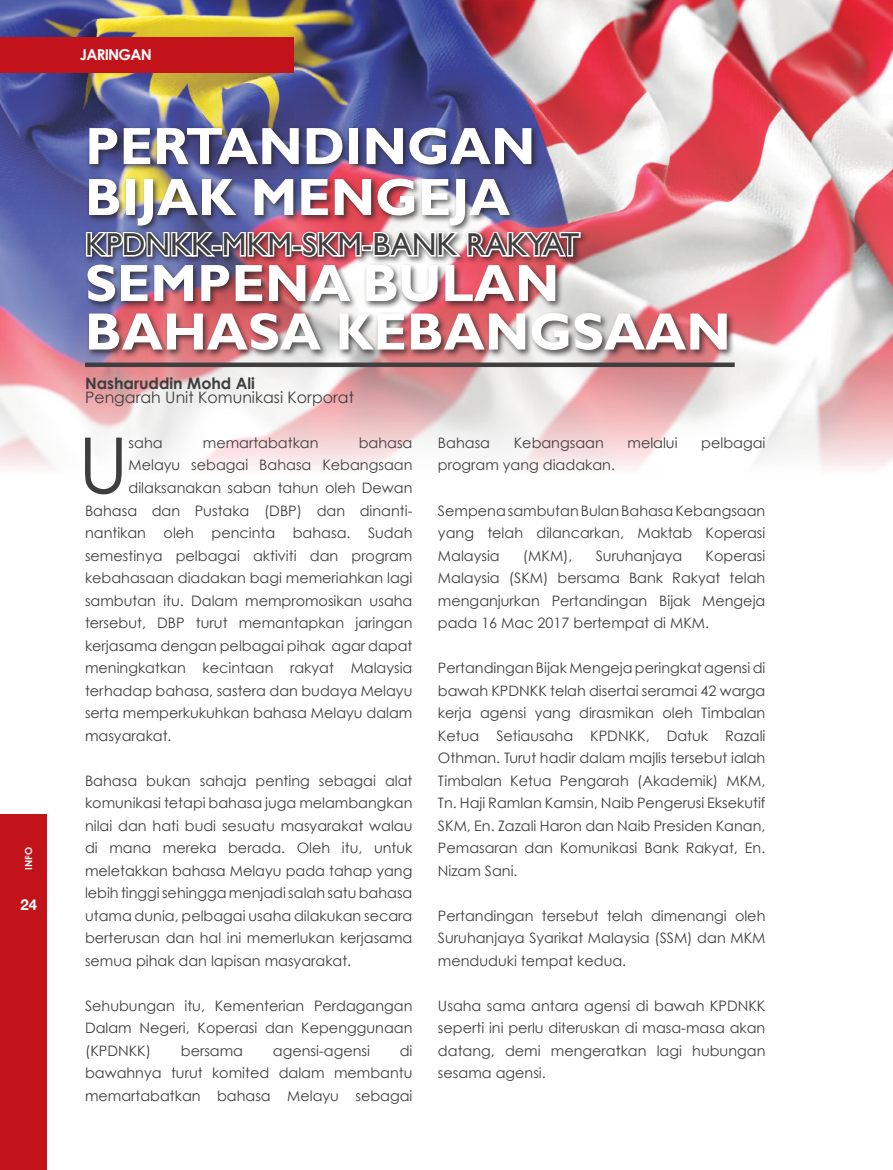
<style>
.page{position:relative;width:893px;height:1170px;background:#fff}
.page>*{position:absolute;margin:0;border:0;box-sizing:border-box;transform-origin:0 0}
.t1{font:77.1px "Century Gothic";color:#3e3e3f}
.t2{font:700 52.65px/51px "Gill Sans";color:#fff}
.t3{font:31.65px "Gill Sans";color:#3e3e3f}
.t4{font:15.75px "Century Gothic";color:#3e3e3f}
.t5{font:700 15.75px "Century Gothic";color:#3e3e3f}
.t6{font:700 15px "Century Gothic";letter-spacing:-.05em;color:#fff}
.t7{font:700 15px "Helvetica Neue";color:#fff}
.t8{font:14.4px/22.5px "Century Gothic";color:#3e3e3f;text-align:justify}
.t9{font:700 9.75px "Century Gothic";color:#fff}
</style>
<div class="page">
<div style="left:0;top:814px;width:47px;height:355px;background:#c2121a"></div>
<img style="left:0;top:0;width:893px;height:470px">
<div style="left:0;top:37px;width:293px;height:35px;background:#c2121a"></div>
<div style="left:85px;top:362px;width:650px;height:5px;background:#3e3e3f"></div>
<div style="left:85px;top:124px;width:650px;height:234px;background:#231f20;opacity:.75"></div>
<div style="left:82px;top:228px;width:506px;height:37px;background:#231f20;opacity:.75"></div>
<svg style="left:84px;top:230px;width:209px;height:28px"></svg>
<div style="left:292px;top:245px;width:10px;height:6px;border:3px solid #fff"></div>
<svg style="left:300px;top:230px;width:63px;height:28px"></svg>
<div style="left:362px;top:245px;width:11px;height:6px;border:3px solid #fff"></div>
<svg style="left:372px;top:230px;width:210px;height:29px"></svg>
<p class="t9" style="left:21px;top:869px;width:25px;rotate:-90deg">INFO</p>
<p class="t7" style="left:20px;top:892px;width:18px">24</p>
<p class="t6" style="left:80px;top:44px;width:73px">JARINGAN</p>
<h2 class="t2" style="left:85px;top:122px;width:452px">PERTANDINGAN<br>BIJAK MENGEJA</h2>
<h2 class="t2" style="left:85px;top:260px;width:647px;line-height:48.4px">SEMPENA BULAN<br>BAHASA KEBANGSAAN</h2>
<h3 class="t3" style="left:85px;top:226px;width:496px">KPDNKK-MKM-SKM-BANK RAKYAT</h3>
<p class="t5" style="left:85px;top:371px;width:172px">Nasharuddin Mohd Ali</p>
<p class="t4" style="left:85px;top:388px;width:270px">Pengarah Unit Komunikasi Korporat</p>
<h1 class="t1" style="left:78px;top:418px;width:52px">U</h1>
<p class="t8" style="left:129px;top:431px;width:36px">saha</p>
<p class="t8" style="left:203px;top:431px;width:117px">memartabatkan</p>
<p class="t8" style="left:359px;top:431px;width:55px">bahasa</p>
<p class="t8" style="left:129px;top:454px;width:285px">Melayu sebagai Bahasa Kebangsaan</p>
<p class="t8" style="left:129px;top:476px;width:285px">dilaksanakan saban tahun oleh Dewan</p>
<p class="t8" style="left:85px;top:499px;width:329px">Bahasa dan Pustaka (DBP) dan dinanti-</p>
<p class="t8" style="left:85px;top:521px;width:329px">nantikan oleh pencinta bahasa. Sudah</p>
<p class="t8" style="left:85px;top:544px;width:329px">semestinya pelbagai aktiviti dan program</p>
<p class="t8" style="left:85px;top:566px;width:329px">kebahasaan diadakan bagi memeriahkan lagi</p>
<p class="t8" style="left:85px;top:589px;width:329px">sambutan itu. Dalam mempromosikan usaha</p>
<p class="t8" style="left:85px;top:611px;width:329px">tersebut, DBP turut memantapkan jaringan</p>
<p class="t8" style="left:85px;top:634px;width:329px">kerjasama dengan pelbagai pihak agar dapat</p>
<p class="t8" style="left:85px;top:656px;width:329px">meningkatkan kecintaan rakyat Malaysia</p>
<p class="t8" style="left:85px;top:679px;width:329px">terhadap bahasa, sastera dan budaya Melayu</p>
<p class="t8" style="left:85px;top:701px;width:329px">serta memperkukuhkan bahasa Melayu dalam</p>
<p class="t8" style="left:85px;top:724px;width:88px">masyarakat.</p>
<p class="t8" style="left:85px;top:769px;width:329px">Bahasa bukan sahaja penting sebagai alat komunikasi tetapi bahasa juga melambangkan nilai dan hati budi sesuatu masyarakat walau di mana mereka berada. Oleh itu, untuk meletakkan bahasa Melayu pada tahap yang lebih tinggi sehingga menjadi salah satu bahasa utama dunia, pelbagai usaha dilakukan secara berterusan dan hal ini memerlukan kerjasama semua pihak dan lapisan masyarakat.</p>
<p class="t8" style="left:85px;top:994px;width:329px">Sehubungan itu, Kementerian Perdagangan Dalam Negeri, Koperasi dan Kepenggunaan (KPDNKK)</p>
<p class="t8" style="left:85px;top:1039px;width:329px;text-indent:315px">di bawahnya turut komited dalam membantu memartabatkan bahasa Melayu sebagai</p>
<p class="t8" style="left:181px;top:1039px;width:64px">bersama</p>
<p class="t8" style="left:273px;top:1039px;width:99px">agensi-agensi</p>
<p class="t8" style="left:438px;top:431px;width:54px">Bahasa</p>
<p class="t8" style="left:514px;top:431px;width:92px">Kebangsaan</p>
<p class="t8" style="left:627px;top:431px;width:52px">melalui</p>
<p class="t8" style="left:701px;top:431px;width:66px">pelbagai</p>
<p class="t8" style="left:438px;top:454px;width:179px">program yang diadakan.</p>
<p class="t8" style="left:438px;top:499px;width:329px">Sempena sambutan Bulan Bahasa Kebangsaan yang telah dilancarkan, Maktab Koperasi Malaysia</p>
<p class="t8" style="left:438px;top:544px;width:329px;text-indent:268px">Koperasi Malaysia (SKM) bersama Bank Rakyat telah menganjurkan Pertandingan Bijak Mengeja pada 16 Mac 2017 bertempat di MKM.</p>
<p class="t8" style="left:438px;top:656px;width:329px">Pertandingan Bijak Mengeja peringkat agensi di bawah KPDNKK telah disertai seramai 42 warga kerja agensi yang dirasmikan oleh Timbalan Ketua Setiausaha KPDNKK, Datuk Razali Othman. Turut hadir dalam majlis tersebut ialah Timbalan Ketua Pengarah (Akademik) MKM, Tn. Haji Ramlan Kamsin, Naib Pengerusi Eksekutif SKM, En. Zazali Haron dan Naib Presiden Kanan, Pemasaran dan Komunikasi Bank Rakyat, En.<br>Nizam Sani.</p>
<p class="t8" style="left:438px;top:904px;width:329px">Pertandingan tersebut telah dimenangi oleh Suruhanjaya Syarikat Malaysia (SSM) dan MKM menduduki tempat kedua.</p>
<p class="t8" style="left:438px;top:994px;width:329px">Usaha sama antara agensi di bawah KPDNKK seperti ini perlu diteruskan di masa-masa akan datang, demi mengeratkan lagi hubungan sesama agensi.</p>
<p class="t8" style="left:523px;top:544px;width:51px">(MKM),</p>
<p class="t8" style="left:596px;top:544px;width:88px">Suruhanjaya</p>
</div>
